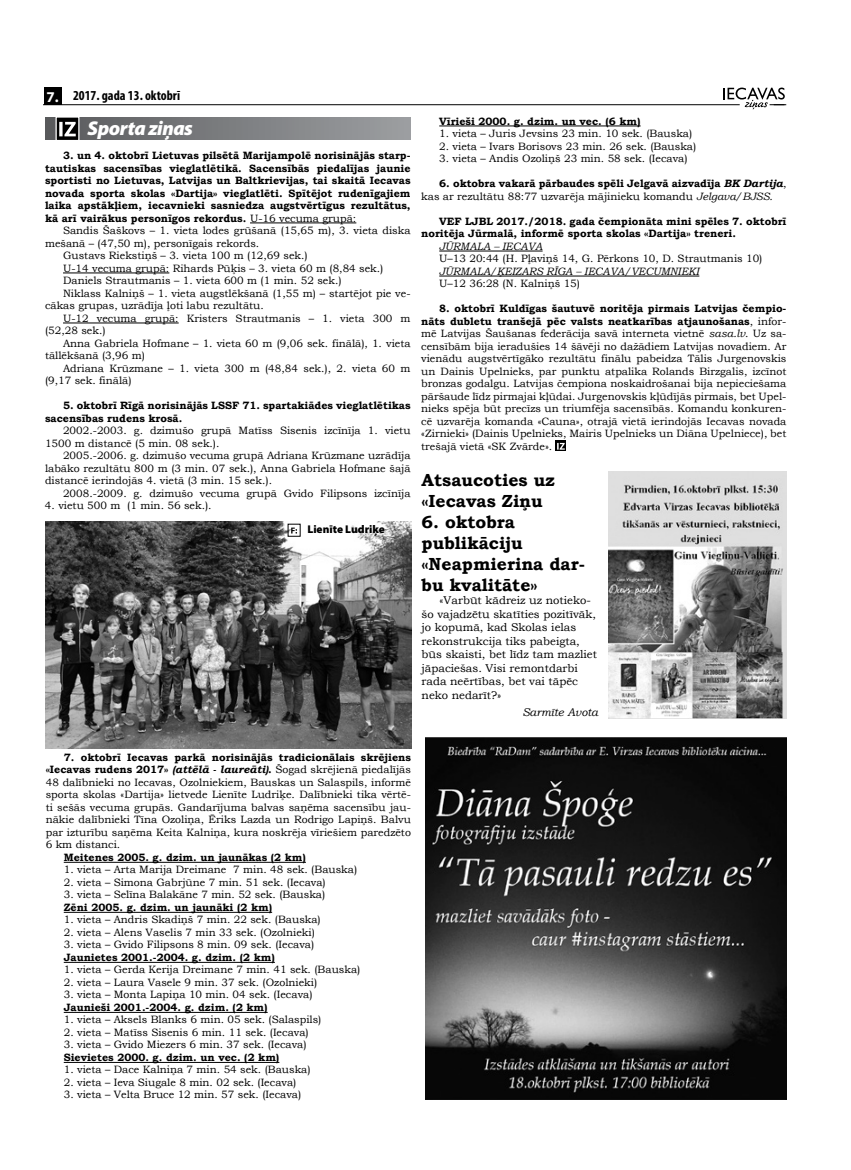
<style>
.page{position:relative;width:851px;height:1170px;background:#fff}
.page>*{position:absolute;margin:0;border:0;box-sizing:border-box;transform-origin:0 0}
.t1{font:italic 900 20px "Myriad Pro";letter-spacing:-.025em;color:#fff}
.t2{font:700 17.5px/21px "Bookman Old Style";color:#000}
.t3{font:700 condensed 13.75px "Myriad Pro";color:#000}
.t4{font:11.25px/13.5px "Bookman Old Style";color:#000}
.t5{font:900 11.25px "Myriad Pro";color:#000}
.t6{font:italic 11.25px "Bookman Old Style";color:#000}
.t7{font:10.62px/12.5px "Bookman Old Style";color:#000;text-align:justify}
.t8{font:700 10.62px/12.5px "Bookman Old Style";color:#000}
.t9{font:italic 10.62px "Bookman Old Style";color:#000}
.s1{font-stretch:normal;font-size:15px;color:#fff}
.s2{font-weight:400}
.s3{font-style:italic}
.s4{font-weight:400;font-style:italic}
.s5{font-weight:700}
.s6{font-weight:700;font-style:italic}
</style>
<div class="page">
<hr style="left:44px;top:104px;width:695px;height:1px;background:#000">
<div style="left:44px;top:87px;width:17px;height:18px;background:#000"></div>
<svg style="left:723px;top:88px;width:63px;height:22px"></svg>
<div style="left:45px;top:117px;width:365px;height:23px;background:linear-gradient(to right,#595a5d,#9c9fa1)"></div>
<svg style="left:55px;top:117px;width:25px;height:23px"></svg>
<hr style="left:250px;top:222px;width:106px;height:1px;background:#000">
<hr style="left:63px;top:272px;width:106px;height:1px;background:#000">
<hr style="left:63px;top:322px;width:116px;height:1px;background:#000">
<img style="left:425px;top:737px;width:361px;height:362px">
<hr style="left:64px;top:861px;width:242px;height:1px;background:#000">
<hr style="left:64px;top:911px;width:208px;height:1px;background:#000">
<hr style="left:64px;top:961px;width:211px;height:1px;background:#000">
<hr style="left:64px;top:1011px;width:203px;height:1px;background:#000">
<hr style="left:64px;top:1061px;width:215px;height:1px;background:#000">
<img style="left:45px;top:521px;width:367px;height:227px">
<hr style="left:439px;top:126px;width:201px;height:1px;background:#000">
<hr style="left:439px;top:251px;width:103px;height:1px;background:#000">
<hr style="left:439px;top:276px;width:260px;height:1px;background:#000">
<svg style="left:555px;top:440px;width:11px;height:11px"></svg>
<svg style="left:557px;top:443px;width:7px;height:6px"></svg>
<img style="left:608px;top:472px;width:178px;height:246px">
<svg style="left:291px;top:527px;width:6px;height:6px"></svg>
<p class="t3" style="left:46px;top:87px;width:135px"><span class="s1">7.</span> 2017. gada 13. oktobrī</p>
<h1 class="t1" style="left:88px;top:117px;width:107px">Sporta ziņas</h1>
<p class="t8" style="left:45px;top:149px;width:367px;text-align:justify;text-indent:18px">3. un 4. oktobrī Lietuvas pilsētā Marijampolē norisinājās starp&shy;tautiskas sacensības vieglatlētikā. Sacensībās piedalījas jaunie sportisti no Lietuvas, Latvijas un Baltkrievijas, tai skaitā Iecavas novada sporta skolas «Dartija» vieglatlēti. Spītējot rudenīgajiem laika apstākļiem, iecavnieki sasniedza augstvērtīgus rezultātus, kā arī vairākus personīgos rekordus. <span class="s2">U-16 vecuma grupā:</span></p>
<p class="t7" style="left:63px;top:224px;width:349px">Sandis Šaškovs – 1. vieta lodes grūšanā (15,65 m), 3. vieta diska</p>
<p class="t7" style="left:45px;top:237px;width:216px">mešanā – (47,50 m), personīgais rekords.</p>
<p class="t7" style="left:63px;top:249px;width:246px">Gustavs Riekstiņš – 3. vieta 100 m (12,69 sek.)</p>
<p class="t7" style="left:63px;top:262px;width:322px">U-14 vecuma grupā: Rihards Pūķis – 3. vieta 60 m (8,84 sek.)</p>
<p class="t7" style="left:63px;top:274px;width:280px">Daniels Strautmanis – 1. vieta 600 m (1 min. 52 sek.)</p>
<p class="t7" style="left:63px;top:287px;width:349px">Niklass Kalniņš – 1. vieta augstlēkšanā (1,55 m) – startējot pie ve-</p>
<p class="t7" style="left:45px;top:299px;width:220px">cākas grupas, uzrādīja ļoti labu rezultātu.</p>
<p class="t7" style="left:63px;top:312px;width:349px">U-12 vecuma grupā: Kristers Strautmanis – 1. vieta 300 m</p>
<p class="t7" style="left:45px;top:324px;width:62px">(52,28 sek.)</p>
<p class="t7" style="left:63px;top:337px;width:349px">Anna Gabriela Hofmane – 1. vieta 60 m (9,06 sek. finālā), 1. vieta</p>
<p class="t7" style="left:45px;top:349px;width:101px">tāllēkšanā (3,96 m)</p>
<p class="t7" style="left:63px;top:362px;width:349px">Adriana Krūzmane – 1. vieta 300 m (48,84 sek.), 2. vieta 60 m</p>
<p class="t7" style="left:45px;top:374px;width:88px">(9,17 sek. finālā)</p>
<p class="t8" style="left:45px;top:399px;width:367px;text-indent:18px">5. oktobrī Rīgā norisinājās LSSF 71. spartakiādes vieglatlētikas sacensības rudens krosā.</p>
<p class="t7" style="left:45px;top:424px;width:367px;text-indent:18px">2002.-2003. g. dzimušo grupā Matīss Sisenis izcīnīja 1. vietu<br>1500 m distancē (5 min. 08 sek.).</p>
<p class="t7" style="left:45px;top:449px;width:367px;text-indent:18px">2005.-2006. g. dzimušo vecuma grupā Adriana Krūzmane uzrādīja labāko rezultātu 800 m (3 min. 07 sek.), Anna Gabriela Hofmane šajā distancē ierindojās 4. vietā (3 min. 15 sek.).</p>
<p class="t7" style="left:63px;top:486px;width:349px">2008.-2009. g. dzimušo vecuma grupā Gvido Filipsons izcīnīja</p>
<p class="t7" style="left:45px;top:499px;width:168px">4. vietu 500 m (1 min. 56 sek.).</p>
<p class="t5" style="left:307px;top:523px;width:79px">Lienīte Ludriķe</p>
<p class="t8" style="left:439px;top:115px;width:203px">Vīrieši 2000. g. dzim. un vec. (6 km)</p>
<p class="t7" style="left:439px;top:127px;width:254px">1. vieta – Juris Jevsins 23 min. 10 sek. (Bauska)</p>
<p class="t7" style="left:439px;top:140px;width:258px">2. vieta – Ivars Borisovs 23 min. 26 sek. (Bauska)</p>
<p class="t7" style="left:439px;top:152px;width:250px">3. vieta – Andis Ozoliņš 23 min. 58 sek. (Iecava)</p>
<p class="t8" style="left:421px;top:177px;width:366px;text-indent:18px">6. oktobra vakarā pārbaudes spēli Jelgavā aizvadīja <span class="s3">BK Dartija</span><span class="s2">, kas ar rezultātu 88:77 uzvarēja mājinieku komandu</span> <span class="s4">Jelgava/BJSS.</span></p>
<p class="t8" style="left:421px;top:215px;width:366px;text-indent:18px">VEF LJBL 2017./2018. gada čempionāta mini spēles 7. oktobrī noritēja Jūrmalā, informē sporta skolas «Dartija» treneri.</p>
<p class="t9" style="left:439px;top:239px;width:105px">JŪRMALA – IECAVA</p>
<p class="t7" style="left:439px;top:252px;width:325px">U–13 20:44 (H. Pļaviņš 14, G. Pērkons 10, D. Strautmanis 10)</p>
<p class="t9" style="left:439px;top:264px;width:261px">JŪRMALA/ĶEIZARS RĪGA – IECAVA/VECUMNIEKI</p>
<p class="t7" style="left:439px;top:277px;width:142px">U–12 36:28 (N. Kalniņš 15)</p>
<p class="t7" style="left:421px;top:302px;width:366px;text-indent:18px"><span class="s5">8. oktobrī Kuldīgas šautuvē noritēja pirmais Latvijas čempio&shy;nāts dubletu tranšejā pēc valsts neatkarības atjaunošanas</span>, infor&shy;mē Latvijas Šaušanas federācija savā interneta vietnē <span class="s3">sasa.lv</span>. Uz sa&shy;censībām bija ieradušies 14 šāvēji no dažādiem Latvijas novadiem. Ar vienādu augstvērtīgāko rezultātu finālu pabeidza Tālis Jurgenovskis un Dainis Upelnieks, par punktu atpalika Rolands Birzgalis, izcīnot bronzas godalgu. Latvijas čempiona noskaidrošanai bija nepieciešama pāršaude līdz pirmajai kļūdai. Jurgenovskis kļūdījās pirmais, bet Upel&shy;nieks spēja būt precīzs un triumfēja sacensībās. Komandu konkuren&shy;cē uzvarēja komanda «Cauna», otrajā vietā ierindojās Iecavas novada «Zirnieki» (Dainis Upelnieks, Mairis Upelnieks un Diāna Upelniece), bet trešajā vietā «SK Zvārde».</p>
<h2 class="t2" style="left:421px;top:469px;width:135px">Atsaucoties uz «Iecavas Ziņu</h2>
<h2 class="t2" style="left:421px;top:511px;width:165px">6. oktobra publikāciju «Neapmierina dar&shy;bu kvalitāte»</h2>
<p class="t4" style="left:421px;top:594px;width:177px;text-indent:18px">«Varbūt kādreiz uz notieko&shy;šo vajadzētu skatīties pozitīvāk, jo kopumā, kad Skolas ielas rekonstrukcija tiks pabeigta, būs skaisti, bet līdz tam mazliet jāpaciešas. Visi remontdarbi rada neērtības, bet vai tāpēc neko nedarīt?»</p>
<p class="t6" style="left:522px;top:704px;width:77px">Sarmīte Avota</p>
<p class="t7" style="left:46px;top:751px;width:366px;text-indent:18px"><span class="s5">7. oktobrī Iecavas parkā norisinājās tradicionālais skrējiens «Iecavas rudens 2017»</span> <span class="s6">(attēlā - laureāti)</span><span class="s5">.</span> Šogad skrējienā piedalījās 48 dalībnieki no Iecavas, Ozolniekiem, Bauskas un Salaspils, informē sporta skolas «Dartija» lietvede Lienīte Ludriķe. Dalībnieki tika vērtē&shy;ti sešās vecuma grupās. Gandarījuma balvas saņēma sacensību jau&shy;nākie dalībnieki Tīna Ozoliņa, Ēriks Lazda un Rodrigo Lapiņš. Balvu par izturību saņēma Keita Kalniņa, kura noskrēja vīriešiem paredzēto 6 km distanci.</p>
<p class="t8" style="left:64px;top:850px;width:244px">Meitenes 2005. g. dzim. un jaunākas (2 km)</p>
<p class="t7" style="left:64px;top:863px;width:295px">1. vieta – Arta Marija Dreimane 7 min. 48 sek. (Bauska)</p>
<p class="t7" style="left:64px;top:876px;width:263px">2. vieta – Simona Gabrjūne 7 min. 51 sek. (Iecava)</p>
<p class="t7" style="left:64px;top:888px;width:263px">3. vieta – Selīna Balakāne 7 min. 52 sek. (Bauska)</p>
<p class="t8" style="left:64px;top:900px;width:210px">Zēni 2005. g. dzim. un jaunāki (2 km)</p>
<p class="t7" style="left:64px;top:913px;width:258px">1. vieta – Andris Skadiņš 7 min. 22 sek. (Bauska)</p>
<p class="t7" style="left:64px;top:926px;width:252px">2. vieta – Alens Vaselis 7 min 33 sek. (Ozolnieki)</p>
<p class="t7" style="left:64px;top:938px;width:252px">3. vieta – Gvido Filipsons 8 min. 09 sek. (Iecava)</p>
<p class="t8" style="left:64px;top:950px;width:213px">Jaunietes 2001.-2004. g. dzim. (2 km)</p>
<p class="t7" style="left:64px;top:963px;width:298px">1. vieta – Gerda Kerija Dreimane 7 min. 41 sek. (Bauska)</p>
<p class="t7" style="left:64px;top:976px;width:255px">2. vieta – Laura Vasele 9 min. 37 sek. (Ozolnieki)</p>
<p class="t7" style="left:64px;top:988px;width:250px">3. vieta – Monta Lapiņa 10 min. 04 sek. (Iecava)</p>
<p class="t8" style="left:64px;top:1000px;width:205px">Jaunieši 2001.-2004. g. dzim. (2 km)</p>
<p class="t7" style="left:64px;top:1013px;width:259px">1. vieta – Aksels Blanks 6 min. 05 sek. (Salaspils)</p>
<p class="t7" style="left:64px;top:1026px;width:246px">2. vieta – Matīss Sisenis 6 min. 11 sek. (Iecava)</p>
<p class="t7" style="left:64px;top:1038px;width:244px">3. vieta – Gvido Miezers 6 min. 37 sek. (Iecava)</p>
<p class="t8" style="left:64px;top:1050px;width:217px">Sievietes 2000. g. dzim. un vec. (2 km)</p>
<p class="t7" style="left:64px;top:1063px;width:248px">1. vieta – Dace Kalniņa 7 min. 54 sek. (Bauska)</p>
<p class="t7" style="left:64px;top:1076px;width:234px">2. vieta – Ieva Siugale 8 min. 02 sek. (Iecava)</p>
<p class="t7" style="left:64px;top:1088px;width:239px">3. vieta – Velta Bruce 12 min. 57 sek. (Iecava)</p>
</div>
